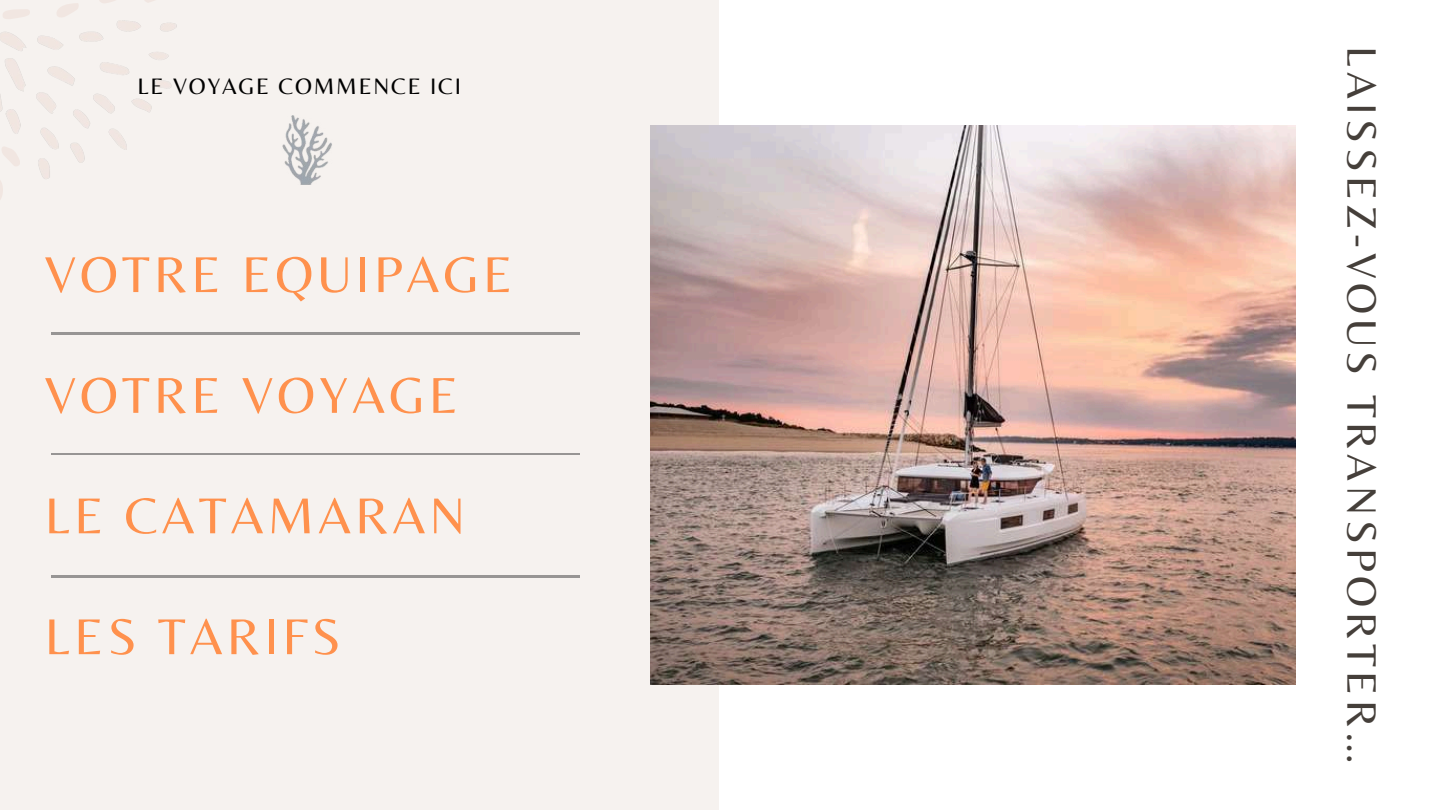
<style>
.page{position:relative;width:1440px;height:810px;background:#f6f2ef}
.page>*{position:absolute;margin:0;border:0;box-sizing:border-box;transform-origin:0 0}
.t1{font:52.4px "Belleza";letter-spacing:.075em;color:#ff914d}
.t2{font:42.8px "Belleza";letter-spacing:.11em;color:#453f3a}
.t3{font:23.3px "Belleza";letter-spacing:.075em;color:#000}
</style>
<div class="page">
<svg style="left:51px;top:576px;width:529px;height:1px"></svg>
<div style="left:720px;top:0;width:720px;height:810px;background:#fff"></div>
<img style="left:650px;top:125px;width:646px;height:560px">
<svg style="left:0;top:184px;width:3px;height:15px"></svg>
<svg style="left:3px;top:9px;width:27px;height:6px"></svg>
<svg style="left:57px;top:3px;width:21px;height:12px"></svg>
<svg style="left:99px;top:0;width:16px;height:3px"></svg>
<svg style="left:145px;top:0;width:9px;height:3px"></svg>
<img style="left:282px;top:115px;width:50px;height:69px">
<svg style="left:51px;top:333px;width:529px;height:1px"></svg>
<svg style="left:51px;top:453px;width:529px;height:2px"></svg>
<p class="t3" style="left:138px;top:72px;width:325px">LE VOYAGE COMMENCE ICI</p>
<p class="t1" style="left:45px;top:243px;width:469px">VOTRE EQUIPAGE</p>
<p class="t1" style="left:45px;top:364px;width:415px">VOTRE VOYAGE</p>
<p class="t1" style="left:45px;top:485px;width:422px">LE CATAMARAN</p>
<p class="t1" style="left:45px;top:606px;width:298px">LES TARIFS</p>
<p class="t2" style="left:1387px;top:46px;width:719px;rotate:90deg">LAISSEZ-VOUS TRANSPORTER…</p>
</div>
